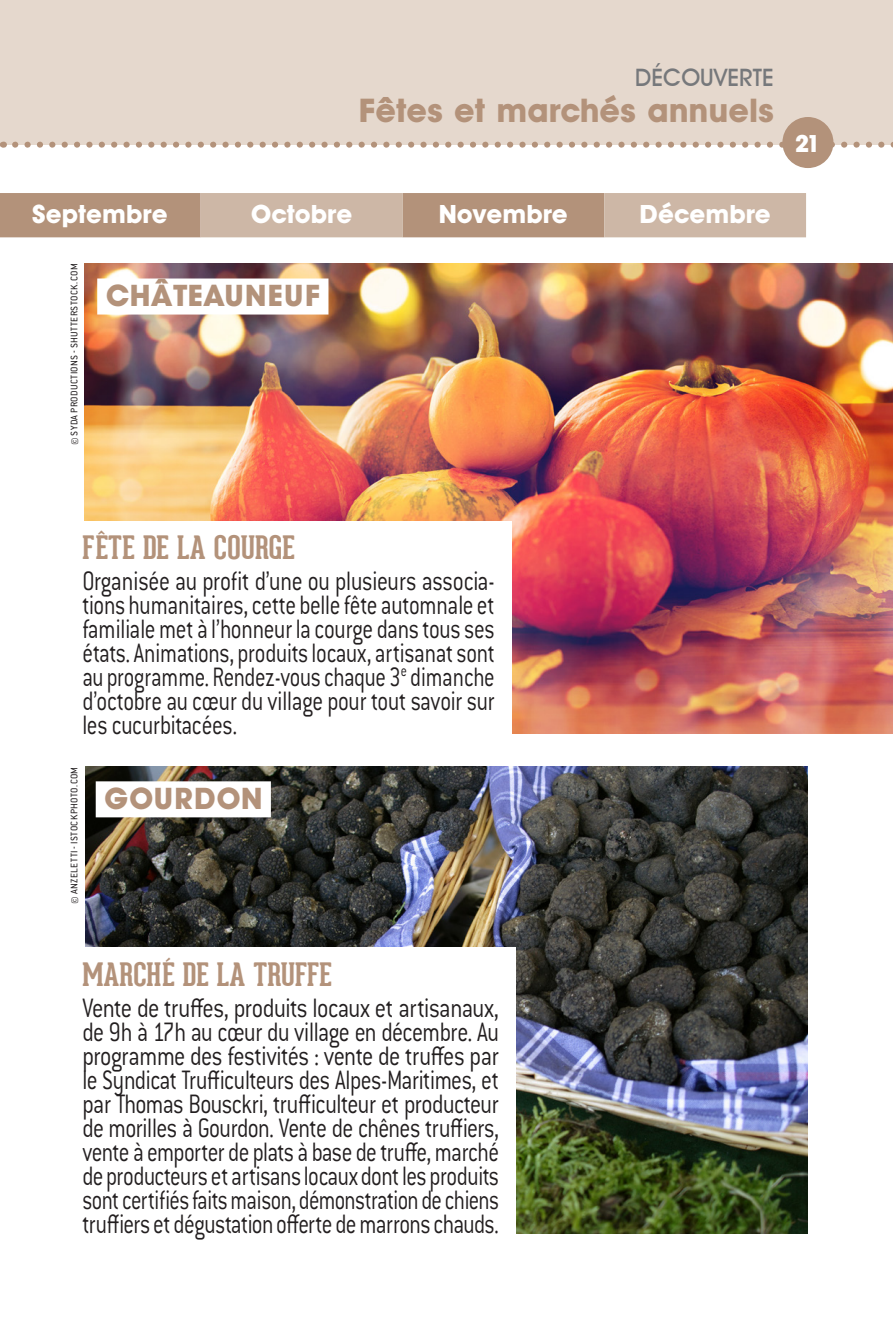
<style>
.page{position:relative;width:893px;height:1319px;background:#fff}
.page>*{position:absolute;margin:0;border:0;box-sizing:border-box;transform-origin:0 0}
.TC2{font:700 33px "Avant Garde Two BQ";color:#b3927a}
.titre_Raison_gauche{font:700 31.5px "Geared Slab";color:#b3927a}
.TITRE{font:700 30px "Avant Garde Two BQ";letter-spacing:.015em;color:#b3927a}
.TEXTE{font:300 29.4px/24px "Conduit ITC Pro";letter-spacing:-.015em;color:#231f20;text-align:justify;scale:.85 1}
.TEXTE-2{font:300 29.4px/24px "Conduit ITC Pro";letter-spacing:-.015em;color:#231f20;text-align:justify;scale:.82 1}
.t1{font:700 25.5px "Avant Garde Two BQ";color:#fff}
.TITRE_GRIS{font:500 24px "Avant Garde IT Cby BT";color:#76787b}
.t2{font:700 24px "Avant Garde Two BQ";color:#fff}
.copyright_gauche{font:10.5px "Conduit ITC Pro";letter-spacing:.045em;color:#231f20}
</style>
<div class="page">
<div style="left:0;top:0;width:893px;height:145px;background:#e5d8cd"></div>
<svg style="left:0;top:142px;width:4px;height:6px"></svg>
<svg style="left:15px;top:142px;width:878px;height:6px"></svg>
<div style="left:782px;top:117px;width:51px;height:51px;background:#b3927a;border-radius:50%"></div>
<img style="left:85px;top:766px;width:723px;height:467px">
<div style="left:65px;top:947px;width:451px;height:302px;background:#fff"></div>
<div style="left:96px;top:781px;width:175px;height:36px;background:#fff"></div>
<img style="left:84px;top:263px;width:809px;height:470px">
<div style="left:65px;top:521px;width:447px;height:230px;background:#fff"></div>
<div style="left:97px;top:278px;width:231px;height:36px;background:#fff"></div>
<svg style="left:0;top:193px;width:806px;height:44px;background:#c0a490"></svg>
<p class="TITRE_GRIS" style="left:635px;top:63px;width:140px">DÉCOUVERTE</p>
<p class="TC2" style="left:359px;top:91px;width:416px">Fêtes et marchés annuels</p>
<p class="t1" style="left:32px;top:199px;width:137px">Septembre</p>
<p class="t1" style="left:251px;top:199px;width:103px">Octobre</p>
<p class="t1" style="left:439px;top:199px;width:131px">Novembre</p>
<p class="t1" style="left:639px;top:199px;width:133px">Décembre</p>
<p class="copyright_gauche" style="left:68px;top:445px;width:183px;rotate:-90deg">© SYDA PRODUCTIONS - SHUTTERSTOCK.COM</p>
<p class="TITRE" style="left:106px;top:278px;width:216px">CHÂTEAUNEUF</p>
<p class="t2" style="left:795px;top:129px;width:26px">21</p>
<p class="titre_Raison_gauche" style="left:82px;top:527px;width:214px">FÊTE DE LA COURGE</p>
<p class="TEXTE-2" style="left:82px;top:569px;width:505px">Organisée au profit d’une ou plusieurs associa&shy;tions humanitaires, cette belle fête automnale et familiale met à l’honneur la courge dans tous ses états. Animations, produits locaux, artisanat sont au programme. Rendez-vous chaque 3<sup>e</sup> dimanche d’octobre au cœur du village pour tout savoir sur les cucurbitacées.</p>
<p class="copyright_gauche" style="left:68px;top:903px;width:138px;rotate:-90deg">© ANZELETTI - ISTOCKPHOTO.COM</p>
<p class="TITRE" style="left:104px;top:780px;width:160px">GOURDON</p>
<p class="titre_Raison_gauche" style="left:82px;top:954px;width:251px">MARCHÉ DE LA TRUFFE</p>
<p class="TEXTE" style="left:82px;top:995px;width:492px">Vente de truffes, produits locaux et artisanaux, de 9h à 17h au cœur du village en décembre. Au programme des festivités : vente de truffes par le Syndicat Trufficulteurs des Alpes-Maritimes, et par Thomas Bousckri, trufficulteur et producteur de morilles à Gourdon. Vente de chênes truffiers, vente à emporter de plats à base de truffe, marché de producteurs et artisans locaux dont les produits sont certifiés faits maison, démonstration de chiens truffiers et dégustation offerte de marrons chauds.</p>
</div>
